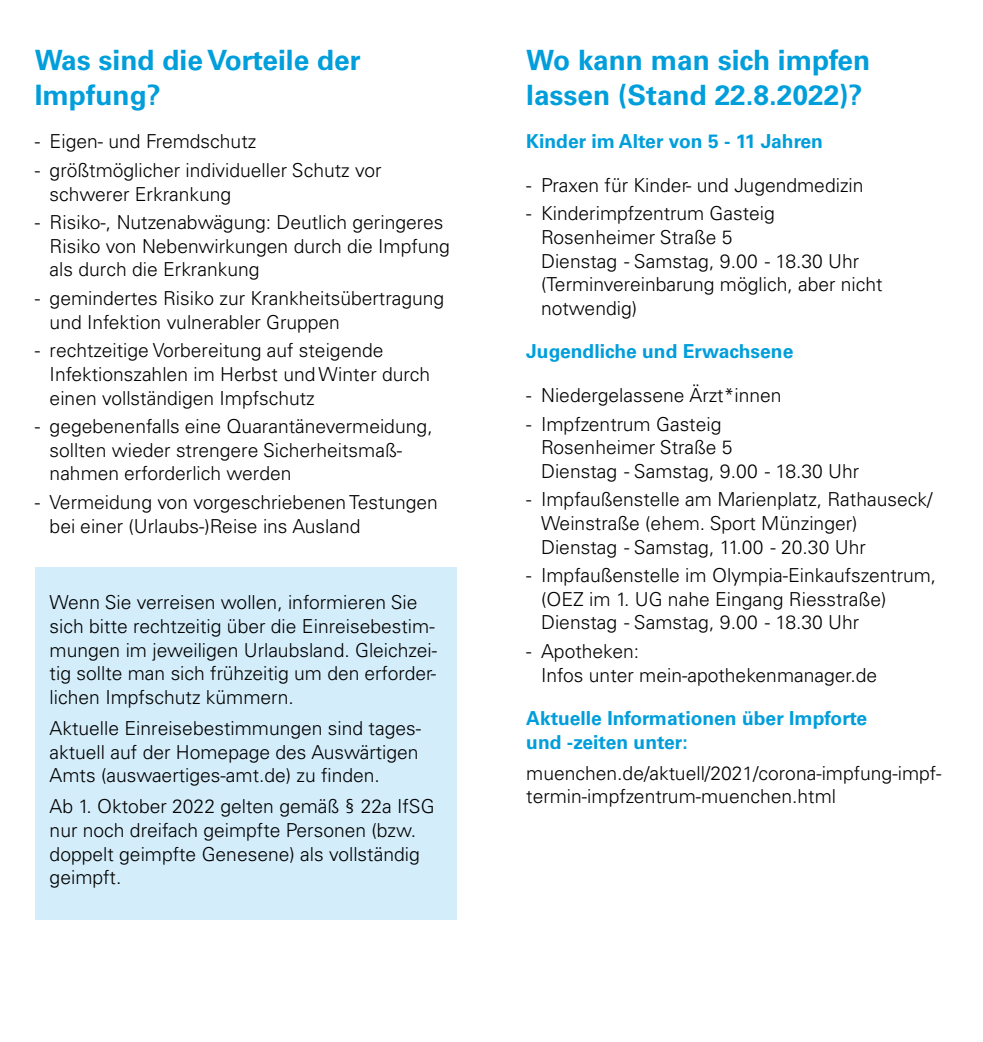
<style>
.page{position:relative;width:983px;height:1042px;background:#fff}
.page>*{position:absolute;margin:0;border:0;box-sizing:border-box;transform-origin:0 0}
.t1{font:700 28px/35px "Univers LT Pro 65";color:#009edb}
.t2{font:300 19.25px/23.6px "Univers LT Pro 45";color:#000}
.t3{font:700 19.25px/23.6px "Univers LT Pro 65";color:#009edb}
</style>
<div class="page">
<div style="left:35px;top:567px;width:421px;height:352px;background:#d4edfa"></div>
<h1 class="t1" style="left:35px;top:41px;width:327px">Was sind die Vorteile der<br>Impfung?</h1>
<p class="t2" style="left:35px;top:129px;width:223px">- Eigen- und Fremdschutz</p>
<p class="t2" style="left:50px;top:158px;width:333px;text-indent:-15px">- größtmöglicher individueller Schutz vor schwerer Erkrankung</p>
<p class="t2" style="left:50px;top:210px;width:402px;text-indent:-15px">- Risiko-, Nutzenabwägung: Deutlich geringeres<br>Risiko von Nebenwirkungen durch die Impfung als durch die Erkrankung</p>
<p class="t2" style="left:50px;top:286px;width:396px;text-indent:-15px">- gemindertes Risiko zur Krankheitsübertragung und Infektion vulnerabler Gruppen</p>
<p class="t2" style="left:50px;top:338px;width:382px;text-indent:-15px">- rechtzeitige Vorbereitung auf steigende<br>Infektionszahlen im Herbst und Winter durch einen vollständigen Impfschutz</p>
<p class="t2" style="left:50px;top:414px;width:384px;text-indent:-15px">- gegebenenfalls eine Quarantänevermeidung, sollten wieder strengere Sicherheitsmaß&shy;nahmen erforderlich werden</p>
<p class="t2" style="left:50px;top:490px;width:389px;text-indent:-15px">- Vermeidung von vorgeschriebenen Testungen bei einer (Urlaubs-)Reise ins Ausland</p>
<p class="t2" style="left:50px;top:590px;width:389px">Wenn Sie verreisen wollen, informieren Sie sich bitte rechtzeitig über die Einreisebestim&shy;mungen im jeweiligen Urlaubsland. Gleichzei&shy;tig sollte man sich frühzeitig um den erforder&shy;lichen Impfschutz kümmern.</p>
<p class="t2" style="left:50px;top:716px;width:373px">Aktuelle Einreisebestimmungen sind tages&shy;aktuell auf der Homepage des Auswärtigen<br>Amts (auswaertiges-amt.de) zu finden.</p>
<p class="t2" style="left:50px;top:794px;width:386px">Ab 1. Oktober 2022 gelten gemäß § 22a IfSG nur noch dreifach geimpfte Personen (bzw. doppelt geimpfte Genesene) als vollständig geimpft.</p>
<h1 class="t1" style="left:526px;top:41px;width:345px">Wo kann man sich impfen lassen (Stand 22.8.2022)?</h1>
<p class="t3" style="left:526px;top:129px;width:298px">Kinder im Alter von 5 - 11 Jahren</p>
<p class="t2" style="left:526px;top:173px;width:339px">- Praxen für Kinder- und Jugendmedizin</p>
<p class="t2" style="left:541px;top:201px;width:343px;text-indent:-15px">- Kinderimpfzentrum Gasteig<br>Rosenheimer Straße 5<br>Dienstag - Samstag, 9.00 - 18.30 Uhr (Terminvereinbarung möglich, aber nicht notwendig)</p>
<p class="t3" style="left:526px;top:339px;width:268px">Jugendliche und Erwachsene</p>
<p class="t2" style="left:526px;top:383px;width:257px">- Niedergelassene Ärzt*innen</p>
<p class="t2" style="left:541px;top:411px;width:319px;text-indent:-15px">- Impfzentrum Gasteig<br>Rosenheimer Straße 5<br>Dienstag - Samstag, 9.00 - 18.30 Uhr</p>
<p class="t2" style="left:541px;top:487px;width:392px;text-indent:-15px">- Impfaußenstelle am Marienplatz, Rathauseck/<br>Weinstraße (ehem. Sport Münzinger)<br>Dienstag - Samstag, 11.00 - 20.30 Uhr</p>
<p class="t2" style="left:541px;top:563px;width:396px;text-indent:-15px">- Impfaußenstelle im Olympia-Einkaufszentrum, (OEZ im 1. UG nahe Eingang Riesstraße)<br>Dienstag - Samstag, 9.00 - 18.30 Uhr</p>
<p class="t2" style="left:541px;top:639px;width:337px;text-indent:-15px">- Apotheken:<br>Infos unter mein-apothekenmanager.de</p>
<p class="t3" style="left:526px;top:705px;width:342px">Aktuelle Informationen über Impforte und -zeiten unter:</p>
<p class="t2" style="left:526px;top:761px;width:417px">muenchen.de/aktuell/2021/corona-impfung-impf&shy;termin-impfzentrum-muenchen.html</p>
</div>
